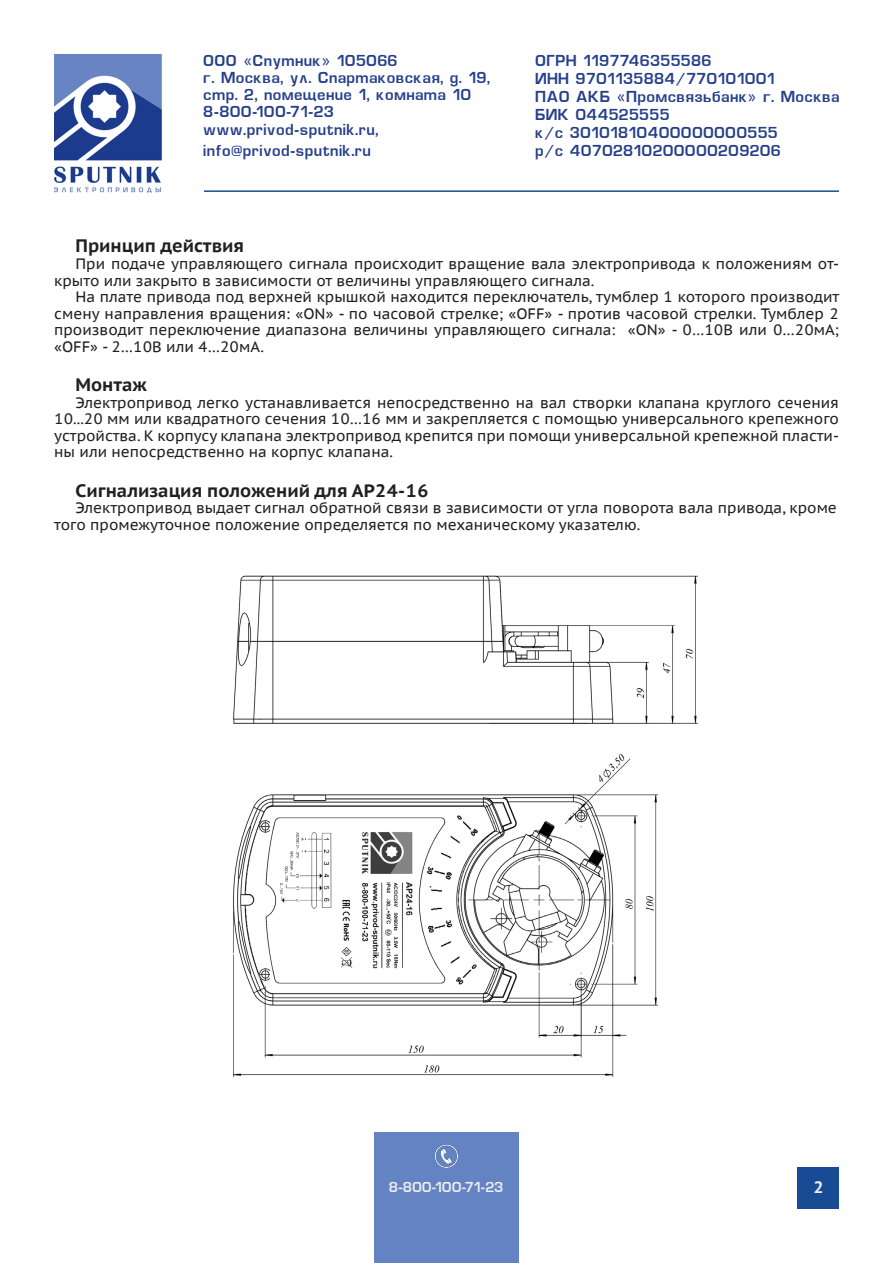
<style>
.page{position:relative;width:893px;height:1263px;background:#fff}
.page>*{position:absolute;margin:0;border:0;box-sizing:border-box;transform-origin:0 0}
.t1{font:700 18px "PT Sans Caption";color:#231f20}
.t2{font:16.5px/17.2px "EUROSTYLECYR";letter-spacing:.1em;color:#253f8b}
.t3{font:700 16.5px "PT Sans Caption";color:#eceeef}
.t4{font:15px/16.5px "PT Sans Caption";color:#231f20}
.t5{font:15px "EUROSTYLECYR";letter-spacing:.08em;color:#eceeef}
.s1{font-family:"PT Sans"}
</style>
<div class="page">
<img style="left:233px;top:575px;width:465px;height:502px">
<div style="left:798px;top:1168px;width:41px;height:41px;background:#184b93"></div>
<div style="left:374px;top:1132px;width:144px;height:131px;background:#6383c2"></div>
<img style="left:434px;top:1145px;width:24px;height:23px">
<img style="left:54px;top:54px;width:108px;height:139px">
<hr style="left:204px;top:190px;width:635px;height:2px;background:#184b93">
<p class="t2" style="left:204px;top:52px;width:194px">ООО <span class="s1">«</span>Спутник<span class="s1">»</span> 105066</p>
<p class="t2" style="left:204px;top:69px;width:287px">г. Москва, ул. Спартаковская, д. 19, стр. 2, помещение 1, комната 10</p>
<p class="t2" style="left:204px;top:104px;width:131px">8-800-100-71-23</p>
<p class="t2" style="left:204px;top:121px;width:175px">www.privod-sputnik.ru,</p>
<p class="t2" style="left:204px;top:142px;width:168px">info@privod-sputnik.ru</p>
<p class="t2" style="left:536px;top:52px;width:176px">ОГРН 1197746355586</p>
<p class="t2" style="left:536px;top:70px;width:240px">ИНН 9701135884/770101001</p>
<p class="t2" style="left:536px;top:88px;width:305px">ПАО АКБ <span class="s1">«</span>Промсвязьбанк<span class="s1">»</span> г. Москва</p>
<p class="t2" style="left:536px;top:106px;width:135px">БИК 044525555</p>
<p class="t2" style="left:536px;top:124px;width:243px">к/с 30101810400000000555</p>
<p class="t2" style="left:536px;top:142px;width:246px">р/с 40702810200000209206</p>
<p class="t1" style="left:76px;top:234px;width:170px">Принцип действия</p>
<p class="t4" style="left:54px;top:255px;width:786px;text-indent:21px">При подаче управляющего сигнала происходит вращение вала электропривода к положениям от&shy;крыто или закрыто в зависимости от величины управляющего сигнала.</p>
<p class="t4" style="left:54px;top:288px;width:787px;text-align:justify;text-indent:21px">На плате привода под верхней крышкой находится переключатель, тумблер 1 которого производит смену направления вращения: «ON» - по часовой стрелке; «OFF» - против часовой стрелки. Тумблер 2 производит переключение диапазона величины управляющего сигнала: «ON» - 0…10В или 0…20мА; «OFF» - 2…10В или 4…20мА.</p>
<p class="t1" style="left:76px;top:373px;width:73px">Монтаж</p>
<p class="t4" style="left:54px;top:394px;width:786px;text-align:justify;text-indent:21px">Электропривод легко устанавливается непосредственно на вал створки клапана круглого сечения 10...20 мм или квадратного сечения 10…16 мм и закрепляется с помощью универсального крепежного устройства. К корпусу клапана электропривод крепится при помощи универсальной крепежной пласти&shy;ны или непосредственно на корпус клапана.</p>
<p class="t1" style="left:76px;top:478px;width:355px">Сигнализация положений для AP24-16</p>
<p class="t4" style="left:54px;top:499px;width:784px;text-indent:21px">Электропривод выдает сигнал обратной связи в зависимости от угла поворота вала привода, кроме того промежуточное положение определяется по механическому указателю.</p>
<p class="t5" style="left:390px;top:1180px;width:115px">8-800-100-71-23</p>
<p class="t3" style="left:813px;top:1176px;width:12px">2</p>
</div>
